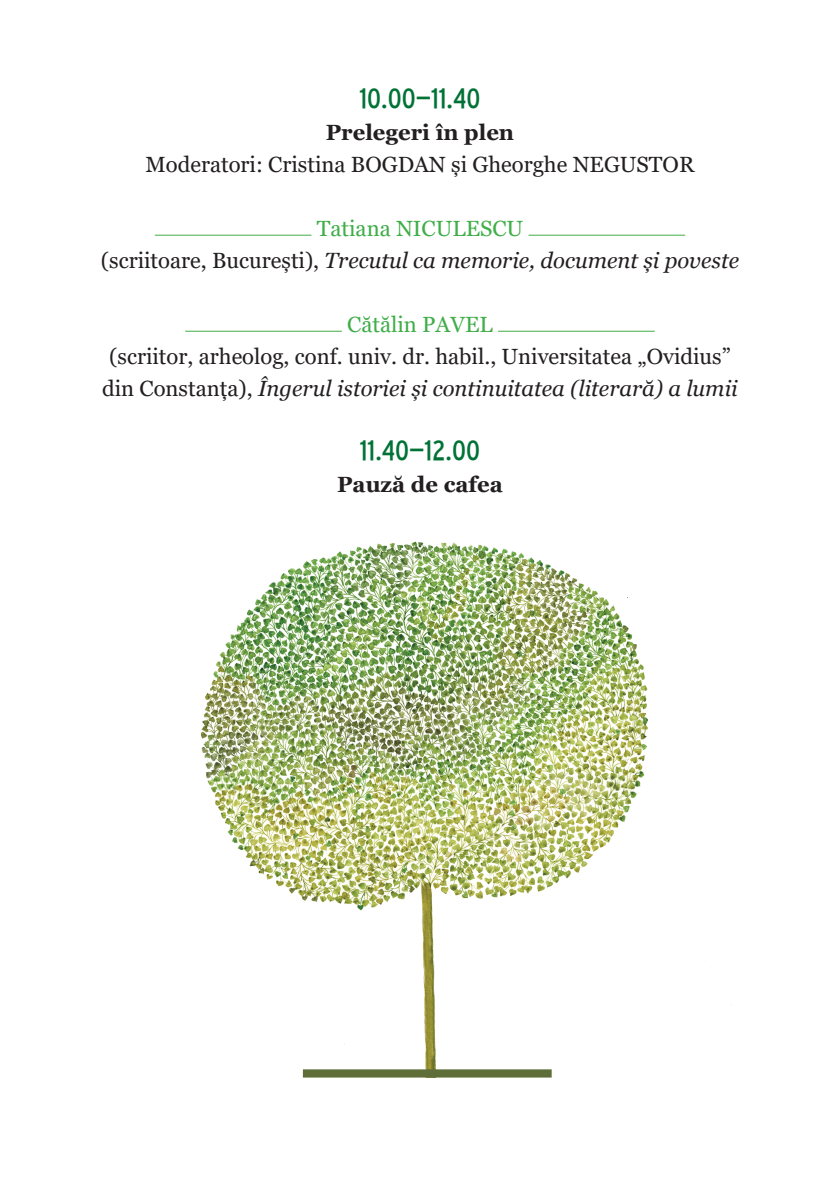
<style>
.page{position:relative;width:840px;height:1191px;background:#fff}
.page>*{position:absolute;margin:0;border:0;box-sizing:border-box;transform-origin:0 0}
.t1{font:28px "INSRRCO";color:#007236}
.t2{font:22px/32px "Georgia";color:#231f20;text-align:center}
.t3{font:italic 22px/32px "Georgia";color:#231f20;text-align:center}
.t4{font:700 22px "Georgia";color:#231f20}
.t5{font:22px "Georgia";color:#40ae49}
.s1{font-style:normal;color:#40ae49}
.s2{font-style:normal}
.s3{font-style:italic}
</style>
<div class="page">
<hr style="left:155px;top:235px;width:156px;height:1px;background:#40ae49">
<hr style="left:528px;top:235px;width:156px;height:1px;background:#40ae49">
<hr style="left:185px;top:331px;width:157px;height:1px;background:#40ae49">
<hr style="left:498px;top:331px;width:156px;height:1px;background:#40ae49">
<img style="left:200px;top:541px;width:536px;height:536px">
<div style="left:303px;top:1069px;width:248px;height:8px;background:#5f6d38"></div>
<p class="t1" style="left:359px;top:82px;width:122px">10.00—11.40</p>
<p class="t4" style="left:326px;top:118px;width:190px">Prelegeri în plen</p>
<p class="t2" style="left:145px;top:149px;width:550px">Moderatori: Cristina BOGDAN și Gheorghe NEGUSTOR</p>
<p class="t3" style="left:101px;top:212px;width:639px"><span class="s1">Tatiana NICULESCU<br></span><span class="s2">(scriitoare, București),</span> Trecutul ca memorie, document și poveste</p>
<p class="t5" style="left:347px;top:311px;width:147px">Cătălin PAVEL</p>
<p class="t2" style="left:102px;top:341px;width:636px">(scriitor, arheolog, conf. univ. dr. habil., Universitatea „Ovidius” din Constanța), <span class="s3">Îngerul istoriei și continuitatea (literară) a lumii</span></p>
<p class="t1" style="left:360px;top:434px;width:121px">11.40—12.00</p>
<p class="t4" style="left:337px;top:470px;width:167px">Pauză de cafea</p>
</div>
